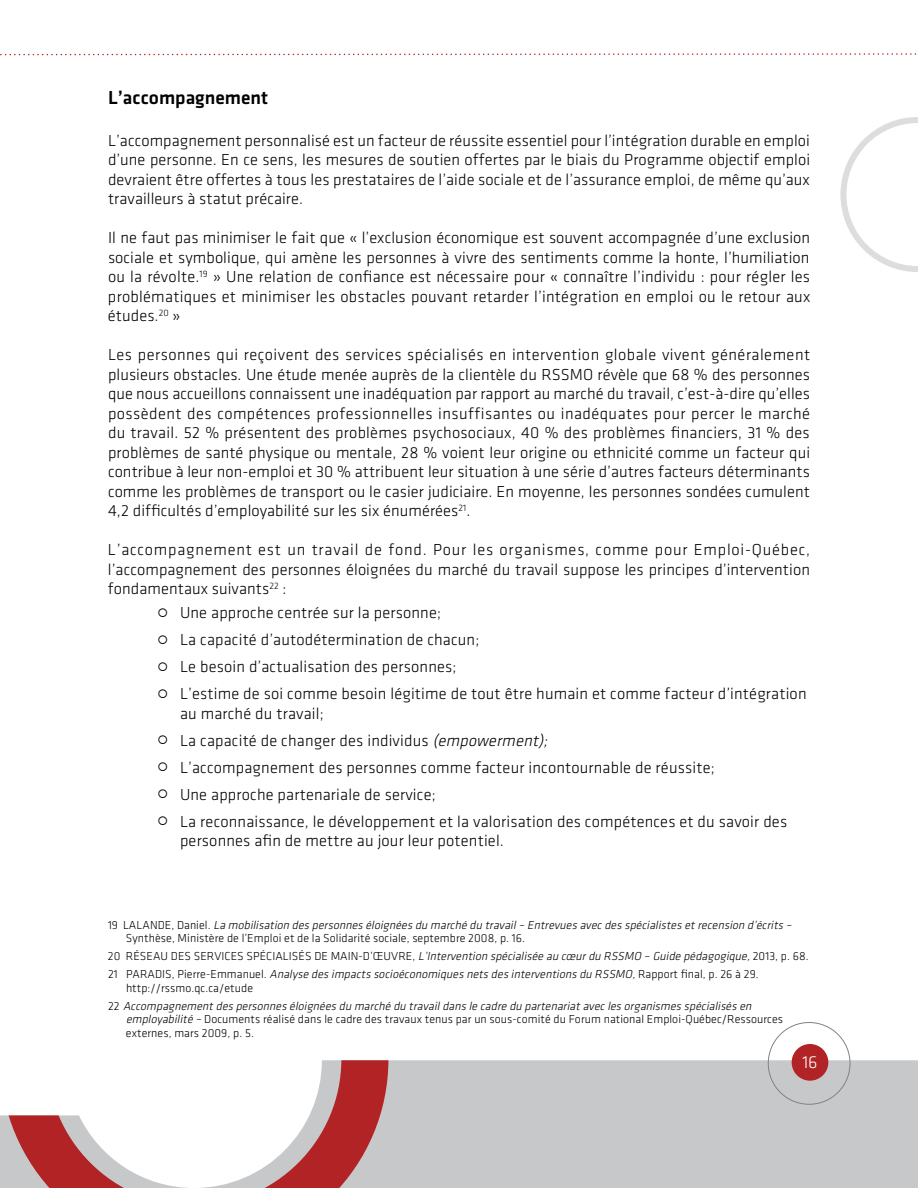
<style>
.page{position:relative;width:918px;height:1188px;background:#fff}
.page>*{position:absolute;margin:0;border:0;box-sizing:border-box;transform-origin:0 0}
.t1{font:500 19.5px "Klavika";color:#000}
.t2{font:300 18px "Klavika";color:#fff}
.t3{font:300 16.5px/19.5px "Klavika";letter-spacing:.01em;color:#000;text-align:justify}
.t4{font:italic 300 12px/18px "Klavika";color:#000}
.t5{font:300 12px/13.5px "Klavika";letter-spacing:.005em;color:#000}
.s1{font-style:italic}
.s2{font-style:normal}
</style>
<div class="page">
<svg style="left:840px;top:117px;width:78px;height:155px"></svg>
<div style="left:388px;top:1060px;width:530px;height:128px;background:#c7c8ca"></div>
<svg style="left:0;top:1060px;width:388px;height:128px"></svg>
<div style="left:792px;top:1044px;width:36px;height:37px;background:#b22325;border-radius:50%"></div>
<svg style="left:0;top:53px;width:917px;height:3px"></svg>
<div style="left:768px;top:1022px;width:82px;height:83px;border:1px solid #808285;border-radius:50%"></div>
<p class="t1" style="left:108px;top:87px;width:161px">L’accompagnement</p>
<p class="t3" style="left:108px;top:131px;width:704px">L’accompagnement personnalisé est un facteur de réussite essentiel pour l’intégration durable en emploi d’une personne. En ce sens, les mesures de soutien offertes par le biais du Programme objectif emploi devraient être offertes à tous les prestataires de l’aide sociale et de l’assurance emploi, de même qu’aux travailleurs à statut précaire.</p>
<p class="t3" style="left:108px;top:228px;width:704px">Il ne faut pas minimiser le fait que « l’exclusion économique est souvent accompagnée d’une exclusion sociale et symbolique, qui amène les personnes à vivre des sentiments comme la honte, l’humiliation ou la révolte. <sup>19</sup> » Une relation de confiance est nécessaire pour « connaître l’individu : pour régler les problématiques et minimiser les obstacles pouvant retarder l’intégration en emploi ou le retour aux études. <sup>20</sup> »</p>
<p class="t3" style="left:108px;top:345px;width:704px">Les personnes qui reçoivent des services spécialisés en intervention globale vivent généralement plusieurs obstacles. Une étude menée auprès de la clientèle du RSSMO révèle que 68 % des personnes que nous accueillons connaissent une inadéquation par rapport au marché du travail, c’est-à-dire qu’elles possèdent des compétences professionnelles insuffisantes ou inadéquates pour percer le marché du travail. 52 % présentent des problèmes psychosociaux, 40 % des problèmes financiers, 31 % des problèmes de santé physique ou mentale, 28 % voient leur origine ou ethnicité comme un facteur qui contribue à leur non-emploi et 30 % attribuent leur situation à une série d’autres facteurs déterminants comme les problèmes de transport ou le casier judiciaire. En moyenne, les personnes sondées cumulent 4,2 difficultés d’employabilité sur les six énumérées<sup>21</sup>.</p>
<p class="t3" style="left:108px;top:540px;width:704px">L’accompagnement est un travail de fond. Pour les organismes, comme pour Emploi-Québec, l’accompagnement des personnes éloignées du marché du travail suppose les principes d’intervention fondamentaux suivants<sup>22</sup> :</p>
<p class="t3" style="left:158px;top:603px;width:285px">○ Une approche centrée sur la personne;</p>
<p class="t3" style="left:158px;top:630px;width:323px">○ La capacité d’autodétermination de chacun;</p>
<p class="t3" style="left:158px;top:657px;width:301px">○ Le besoin d’actualisation des personnes;</p>
<p class="t3" style="left:180px;top:684px;width:628px;text-indent:-23px">○ L’estime de soi comme besoin légitime de tout être humain et comme facteur d’intégration au marché du travail;</p>
<p class="t3" style="left:158px;top:731px;width:395px">○ La capacité de changer des individus <span class="s1">(empowerment);</span></p>
<p class="t3" style="left:158px;top:758px;width:559px">○ L’accompagnement des personnes comme facteur incontournable de réussite;</p>
<p class="t3" style="left:158px;top:785px;width:280px">○ Une approche partenariale de service;</p>
<p class="t3" style="left:180px;top:812px;width:609px;text-indent:-23px">○ La reconnaissance, le développement et la valorisation des compétences et du savoir des personnes afin de mettre au jour leur potentiel.</p>
<p class="t4" style="left:126px;top:918px;width:670px;line-height:13.5px;text-indent:-18px"><span class="s2">1 9 L A L A N D E , D a n i e l .</span> La mobilisation des personnes éloignées du marché du travail– Entrevues avec des spécialistes et recension d’écrits –<br><span class="s2">Synthèse, Ministère de l’Emploi et de la Solidarité sociale, septembre 2008, p. 16.</span></p>
<p class="t4" style="left:108px;top:947px;width:700px"><span class="s2">2 0 R É S EA U D E S S E RV I C E S S P É C I A L I S É S D E M A I N - D ’ Œ UV R E ,</span> L’Intervention spécialisée au cœurdu RSSMO – Guide pédagogique,<span class="s2">2 01 3 , p . 6 8 .<br>2 1 P A RA D I S , P i e r re - E m m a n u e l .</span> Analyse des impacts socioéconomiques nets des interventions du RSSMO,<span class="s2">R a p p o rt fi n a l , p . 2 6 à 2 9 .</span></p>
<p class="t4" style="left:108px;top:979px;width:647px;text-indent:18px"><span class="s2">http://rssmo.qc.ca/etude<br>2 2</span> Accompagnement des personnes éloignées du marché du travaildans le cadre du partenariat avec les organismes spécialisés en</p>
<p class="t5" style="left:126px;top:1013px;width:659px"><span class="s1">employabilité –</span> Documents réalisé dans le cadre des travaux tenus par un sous-comité du Forum national Emploi-Québec/Ressources externes, mars 2009, p. 5.</p>
<p class="t2" style="left:802px;top:1052px;width:17px">16</p>
</div>
